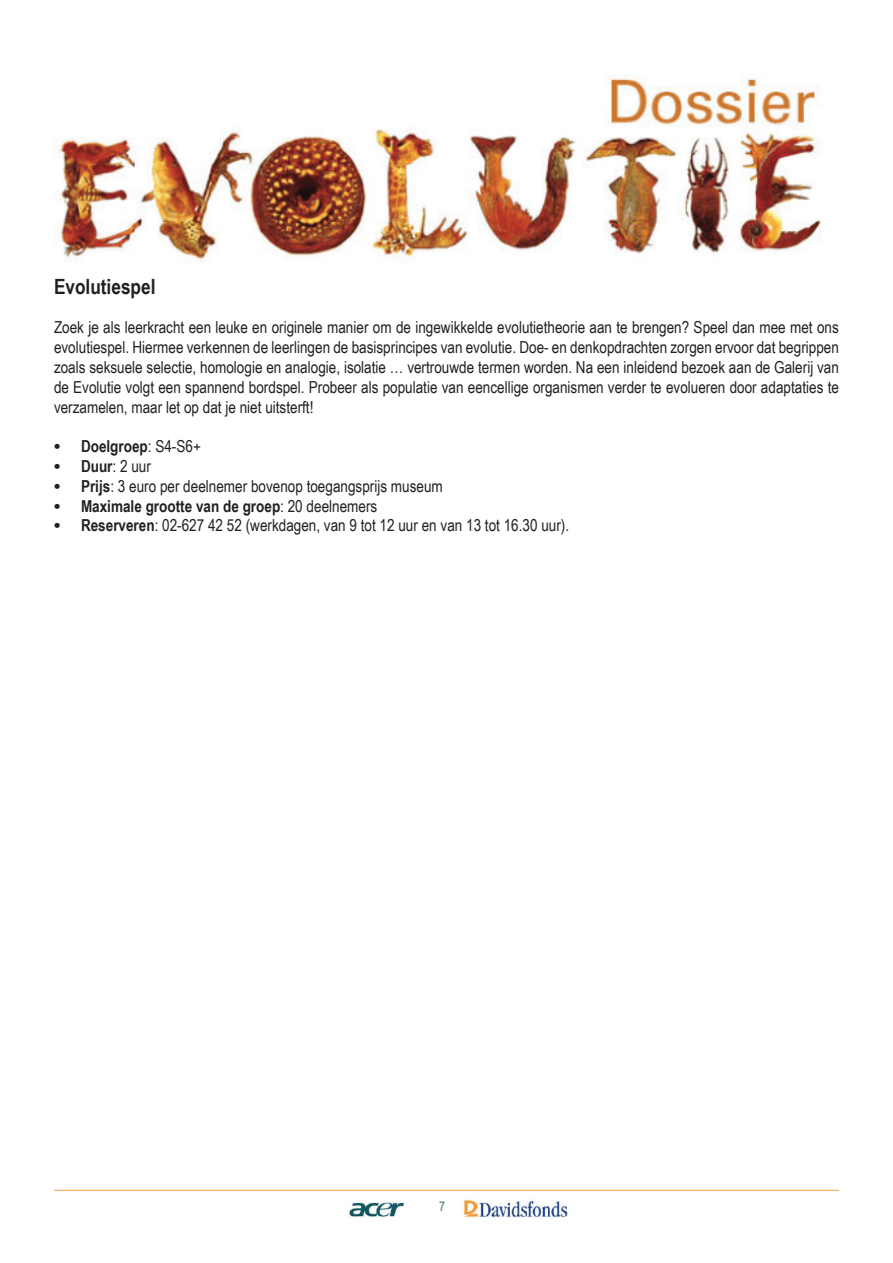
<style>
.page{position:relative;width:893px;height:1263px;background:#fff}
.page>*{position:absolute;margin:0;border:0;box-sizing:border-box;transform-origin:0 0}
.t1{font:700 21px "Arial Narrow";color:#231f20}
.t2{font:16.5px/19.8px "Arial Narrow";color:#231f20;text-align:justify}
.t3{font:700 16.5px "Arial Narrow";color:#231f20}
.t4{font:700 13.5px "Arial Narrow";color:#749393}
.s1{font-family:"Times";font-size:18px}
.s2{font-weight:400}
.s3{font-family:"Times";font-weight:700;font-size:18px}
.s4{font-weight:700}
</style>
<div class="page">
<img style="left:349px;top:1200px;width:219px;height:18px">
<hr style="left:54px;top:1190px;width:785px;height:1px;background:#f39d46">
<img style="left:59px;top:75px;width:763px;height:188px">
<p class="t1" style="left:54px;top:270px;width:103px">Evolutiespel</p>
<p class="t2" style="left:54px;top:317px;width:786px">Zoek je als leerkracht een leuke en originele manier om de ingewikkelde evolutietheorie aan te brengen? Speel dan mee met ons evolutiespel. Hiermee verkennen de leerlingen de basisprincipes van evolutie. Doe- en denkopdrachten zorgen ervoor dat begrippen zoals seksuele selectie, homologie en analogie, isolatie … vertrouwde termen worden. Na een inleidend bezoek aan de Galerij van de Evolutie volgt een spannend bordspel. Probeer als populatie van eencellige organismen verder te evolueren door adaptaties te verzamelen, maar let op dat je niet uitsterft!</p>
<p class="t3" style="left:54px;top:434px;width:148px"><span class="s1">•</span> Doelgroep<span class="s2">: S4-S6+</span></p>
<p class="t2" style="left:54px;top:456px;width:98px"><span class="s3">•</span> <span class="s4">Duur</span>: 2 uur</p>
<p class="t2" style="left:54px;top:475px;width:390px"><span class="s3">•</span> <span class="s4">Prijs</span>: 3 euro per deelnemer bovenop toegangsprijs museum</p>
<p class="t3" style="left:54px;top:493px;width:325px"><span class="s1">•</span> Maximale grootte van de groep<span class="s2">: 20 deelnemers</span></p>
<p class="t2" style="left:54px;top:515px;width:517px"><span class="s3">•</span> <span class="s4">Reserveren</span>: 02-627 42 52 (werkdagen, van 9 tot 12 uur en van 13 tot 16.30 uur).</p>
<p class="t4" style="left:439px;top:1196px;width:8px">7</p>
</div>
